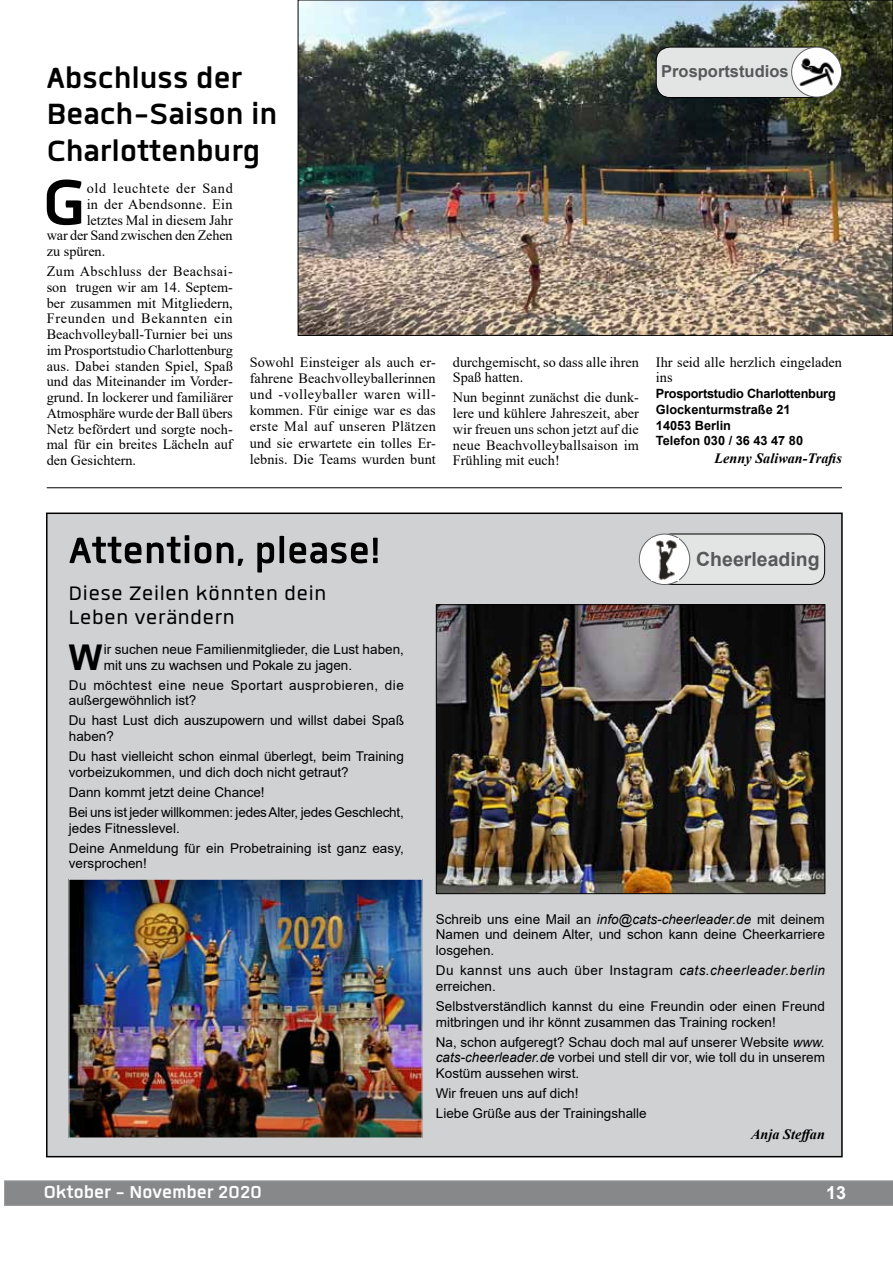
<style>
.page{position:relative;width:893px;height:1263px;background:#fff}
.page>*{position:absolute;margin:0;border:0;box-sizing:border-box;transform-origin:0 0}
.t1{font:700 89.4px "Quan";color:#000}
.t2{font:700 51px "Quan";color:#000}
.t3{font:700 40.5px/36.5px "Quan";color:#000}
.t4{font:700 35.55px "Arial";color:#000}
.t5{font:27px/24px "Quan";letter-spacing:.03em;color:#000}
.t6{font:700 24px "Quan";color:#fff}
.t7{font:700 19.5px "Arial";color:#58585a}
.t8{font:700 18px "Arial";color:#fff}
.t9{font:700 16.5px "Arial";color:#58585a}
.t10{font:14.25px/15.8px "Times New Roman";color:#000;text-align:justify}
.t11{font:italic 700 14.25px "Times New Roman";color:#000}
.t12{font:14.25px "Times New Roman";letter-spacing:.045em;color:#000}
.t13{font:14.25px "Times New Roman";letter-spacing:.025em;color:#000}
.t14{font:13.5px/15.8px "Arial";color:#000}
.t15{font:13.5px/15.8px "Arial";letter-spacing:.04em;color:#000}
.t16{font:13.5px/15.8px "Arial";letter-spacing:.03em;color:#000}
.t17{font:700 12.75px/15.8px "Arial";color:#000}
.s1{font-style:italic}
</style>
<div class="page">
<div style="left:47px;top:513px;width:795px;height:644px;background:#d0d1d2"></div>
<svg style="left:4px;top:1180px;width:889px;height:26px;background:#898b8c"></svg>
<img style="left:300px;top:2px;width:591px;height:332px">
<img style="left:438px;top:606px;width:385px;height:286px">
<div style="left:436px;top:604px;width:389px;height:290px;border:1px solid #000"></div>
<hr style="left:47px;top:487px;width:795px;height:1px;background:#000">
<div style="left:656px;top:47px;width:175px;height:50px;background:#e3e4e4;border-radius:14px"></div>
<div style="left:656px;top:47px;width:176px;height:51px;border:1px solid #000;border-radius:14px"></div>
<div style="left:792px;top:47px;width:50px;height:50px;background:#fff;border-radius:50%"></div>
<div style="left:791px;top:47px;width:51px;height:50px;border:1px solid #606163;border-radius:50%"></div>
<img style="left:800px;top:58px;width:34px;height:29px">
<div style="left:657px;top:534px;width:168px;height:50px;background:#e3e4e4;border-radius:14px"></div>
<div style="left:657px;top:534px;width:168px;height:51px;border:1px solid #000;border-radius:14px"></div>
<div style="left:639px;top:534px;width:51px;height:50px;background:#fff;border-radius:50%"></div>
<div style="left:639px;top:534px;width:51px;height:51px;border:1px solid #606163;border-radius:50%"></div>
<img style="left:655px;top:539px;width:23px;height:41px">
<img style="left:70px;top:881px;width:351px;height:255px">
<div style="left:68px;top:879px;width:355px;height:259px;border:1px solid #d0d1d2"></div>
<h3 class="t3" style="left:47px;top:59px;width:232px">Abschluss der<br>Beach-Saison in<br>Charlottenburg</h3>
<h1 class="t1" style="left:42px;top:159px;width:45px">G</h1>
<p class="t12" style="left:87px;top:178px;width:148px">old leuchtete der Sand</p>
<p class="t13" style="left:87px;top:194px;width:148px">in der Abendsonne. Ein</p>
<p class="t10" style="left:87px;top:212px;width:148px">letztes Mal in diesem Jahr</p>
<p class="t10" style="left:47px;top:227px;width:187px">war der Sand zwischen den Zehen</p>
<p class="t10" style="left:47px;top:243px;width:60px">zu spüren.</p>
<p class="t10" style="left:47px;top:263px;width:188px">Zum Abschluss der Beachsai&shy;son trugen wir am 14. Septem&shy;ber zusammen mit Mitgliedern, Freunden und Bekannten ein Beachvolleyball-Turnier bei uns im Prosportstudio Charlottenburg aus. Dabei standen Spiel, Spaß und das Miteinander im Vorder&shy;grund. In lockerer und familiärer Atmosphäre wurde der Ball übers Netz befördert und sorgte noch&shy;mal für ein breites Lächeln auf den Gesichtern.</p>
<p class="t10" style="left:250px;top:353px;width:188px;line-height:16.2px">Sowohl Einsteiger als auch er&shy;fahrene Beachvolleyballerinnen und -volleyballer waren will&shy;kommen. Für einige war es das erste Mal auf unseren Plätzen und sie erwartete ein tolles Er&shy;lebnis. Die Teams wurden bunt</p>
<p class="t10" style="left:453px;top:354px;width:188px">durchgemischt, so dass alle ihren<br>Spaß hatten.</p>
<p class="t10" style="left:453px;top:389px;width:188px">Nun beginnt zunächst die dunk&shy;lere und kühlere Jahreszeit, aber wir freuen uns schon jetzt auf die neue Beachvolleyballsaison im Frühling mit euch!</p>
<p class="t9" style="left:661px;top:59px;width:129px">Prosportstudios</p>
<p class="t10" style="left:656px;top:354px;width:188px">Ihr seid alle herzlich eingeladen ins</p>
<p class="t17" style="left:656px;top:386px;width:181px">Prosportstudio Charlottenburg<br>Glockenturmstraße 21<br>14053 Berlin<br>Telefon 030 / 36 43 47 80</p>
<p class="t11" style="left:715px;top:448px;width:129px">Lenny Saliwan-Trafis</p>
<h2 class="t2" style="left:69px;top:526px;width:313px">Attention, please!</h2>
<h3 class="t5" style="left:69px;top:581px;width:259px">Diese Zeilen könnten dein<br>Leben verändern</h3>
<h3 class="t4" style="left:69px;top:632px;width:35px">W</h3>
<p class="t14" style="left:104px;top:641px;width:302px">ir suchen neue Familienmitglieder, die Lust haben, mit uns zu wachsen und Pokale zu jagen.</p>
<p class="t15" style="left:69px;top:677px;width:337px">Du möchtest eine neue Sportart ausprobieren, die außergewöhnlich ist?</p>
<p class="t14" style="left:69px;top:713px;width:337px">Du hast Lust dich auszupowern und willst dabei Spaß haben?</p>
<p class="t14" style="left:69px;top:748px;width:337px">Du hast vielleicht schon einmal überlegt, beim Training vorbeizukommen, und dich doch nicht getraut?</p>
<p class="t14" style="left:69px;top:782px;width:336px;line-height:20px">Dann kommt jetzt deine Chance!<br>Bei uns ist jeder willkommen: jedes Alter, jedes Geschlecht,</p>
<p class="t14" style="left:69px;top:818px;width:337px;line-height:20px">jedes Fitnesslevel.<br>Deine Anmeldung für ein Probetraining ist ganz easy,</p>
<p class="t14" style="left:69px;top:856px;width:80px">versprochen!</p>
<h3 class="t7" style="left:696px;top:545px;width:125px">Cheerleading</h3>
<p class="t14" style="left:436px;top:911px;width:391px;text-align:justify">Schreib uns eine Mail an <span class="s1">info@cats-cheerleader.de</span> mit deinem Namen und deinem Alter, und schon kann deine Cheerkarriere losgehen.</p>
<p class="t16" style="left:436px;top:962px;width:391px">Du kannst uns auch über Instagram <span class="s1">cats.cheerleader.berlin </span>erreichen.</p>
<p class="t14" style="left:436px;top:998px;width:391px">Selbstverständlich kannst du eine Freundin oder einen Freund mitbringen und ihr könnt zusammen das Training rocken!</p>
<p class="t14" style="left:436px;top:1034px;width:391px;text-align:justify">Na, schon aufgeregt? Schau doch mal auf unserer Website <span class="s1">www. cats-cheerleader.de</span> vorbei und stell dir vor, wie toll du in unserem Kostüm aussehen wirst.</p>
<p class="t14" style="left:436px;top:1083px;width:212px;line-height:20px">Wir freuen uns auf dich!<br>Liebe Grüße aus der Trainingshalle</p>
<p class="t11" style="left:751px;top:1125px;width:75px">Anja Steffan</p>
<h3 class="t6" style="left:44px;top:1180px;width:220px">Oktober - November 2020</h3>
<p class="t8" style="left:826px;top:1179px;width:22px">13</p>
</div>
